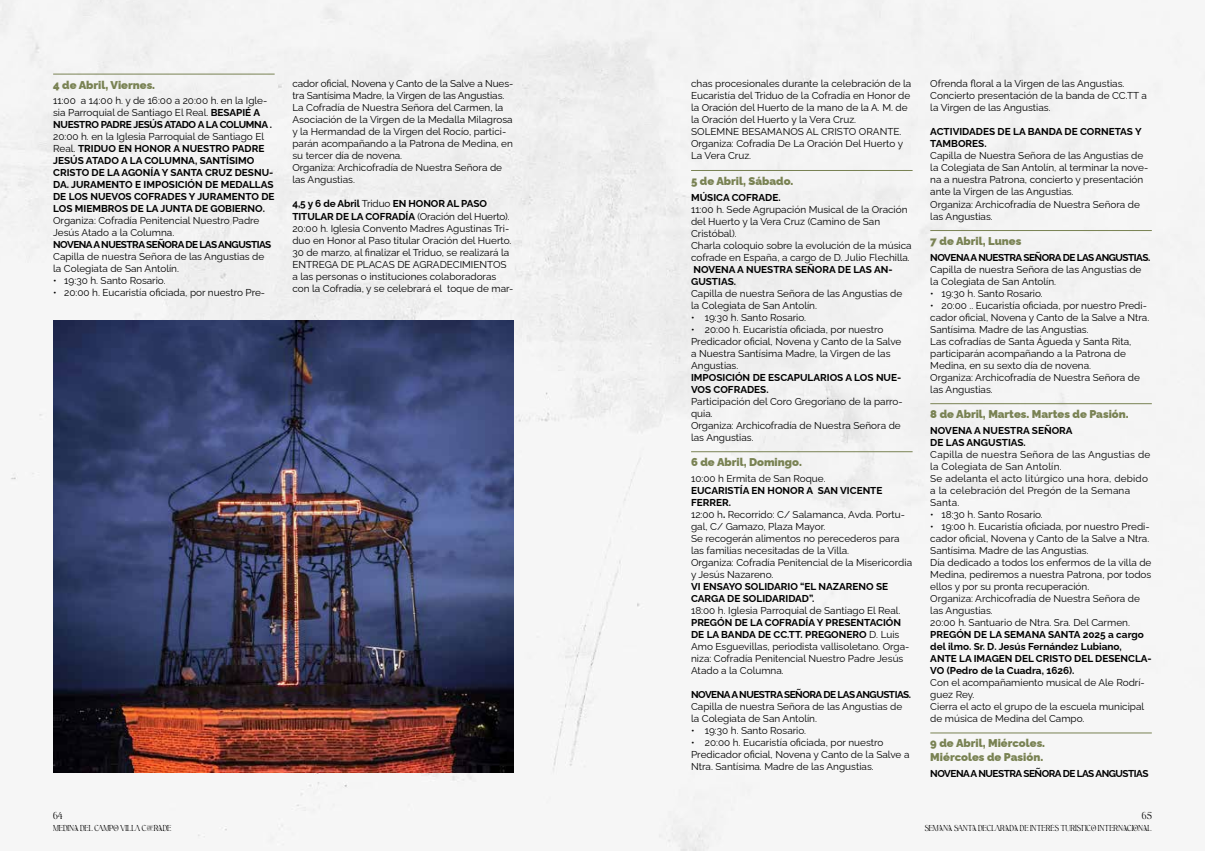
<style>
.page{position:relative;width:1205px;height:851px;background:#fff}
.page>*{position:absolute;margin:0;border:0;box-sizing:border-box;transform-origin:0 0}
.t1{font:900 11.25px/13.5px "Raleway";color:#798253}
.t2{font:10px/12px "Raleway";color:#000}
.t3{font:700 10px/12px "Raleway";color:#000}
.t4{font:10px/12px "Raleway";letter-spacing:.02em;color:#000}
.t5{font:700 10px "Raleway";letter-spacing:-.05em;color:#000}
.t6{font:8.75px "Aesthetic";color:#000}
.t7{font:7.5px "Aesthetic";color:#000}
.s1{font-weight:700}
.s2{font-weight:400}
</style>
<div class="page">
<div style="left:0;top:0;width:1205px;height:850px;background:#f5f5f5"></div>
<hr style="left:53px;top:74px;width:222px;height:1px;background:#798253">
<hr style="left:691px;top:170px;width:221px;height:1px;background:#798253">
<hr style="left:691px;top:451px;width:221px;height:1px;background:#798253">
<hr style="left:930px;top:230px;width:222px;height:1px;background:#798253">
<hr style="left:930px;top:403px;width:222px;height:1px;background:#798253">
<hr style="left:930px;top:732px;width:222px;height:1px;background:#798253">
<img style="left:53px;top:320px;width:461px;height:452px">
<p class="t1" style="left:53px;top:77px;width:104px">4 de Abril, Viernes.</p>
<p class="t2" style="left:53px;top:93px;width:220px">11:00 a 14:00 h. y de 16:00 a 20:00 h. en la Igle&shy;sia Parroquial de Santiago El Real. <span class="s1">BESAPIÉ A<br>NUESTRO PADRE JESÚS ATADO A LA COLUMNA .</span></p>
<p class="t3" style="left:53px;top:129px;width:223px"><span class="s2">20:00 h. en la Iglesia Parroquial de Santiago El Real.</span> TRIDUO EN HONOR A NUESTRO PADRE JESÚS ATADO A LA COLUMNA, SANTÍSIMO CRISTO DE LA AGONÍA Y SANTA CRUZ DESNU-DA. JURAMENTO E IMPOSICIÓN DE MEDALLAS DE LOS NUEVOS COFRADES Y JURAMENTO DE LOS MIEMBROS DE LA JUNTA DE GOBIERNO.</p>
<p class="t2" style="left:53px;top:213px;width:208px">Organiza: Cofradía Penitencial Nuestro Padre<br>Jesús Atado a la Columna.</p>
<p class="t5" style="left:53px;top:237px;width:220px">NOVENA A NUESTRA SEÑORA DE LAS ANGUSTIAS</p>
<p class="t2" style="left:53px;top:249px;width:213px">Capilla de nuestra Señora de las Angustias de la Colegiata de San Antolín.</p>
<p class="t2" style="left:53px;top:273px;width:114px">• 19:30 h. Santo Rosario.</p>
<p class="t2" style="left:53px;top:285px;width:213px">• 20:00 h. Eucaristía oficiada, por nuestro Pre-</p>
<p class="t2" style="left:292px;top:77px;width:222px">cador oficial, Novena y Canto de la Salve a Nues&shy;tra Santísima Madre, la Virgen de las Angustias.<br>La Cofradía de Nuestra Señora del Carmen, la Asociación de la Virgen de la Medalla Milagrosa y la Hermandad de la Virgen del Rocío, partici&shy;parán acompañando a la Patrona de Medina, en su tercer día de novena.<br>Organiza: Archicofradía de Nuestra Señora de las Angustias.</p>
<p class="t2" style="left:292px;top:197px;width:223px"><span class="s1">4,5 y 6 de Abril</span> Triduo <span class="s1">EN HONOR AL PASO TITULAR DE LA COFRADÍA</span> (Oración del Huerto).<br>20:00 h. Iglesia Convento Madres Agustinas Tri&shy;duo en Honor al Paso titular Oración del Huerto.<br>30 de marzo, al finalizar el Triduo, se realizará la ENTREGA DE PLACAS DE AGRADECIMIENTOS a las personas o instituciones colaboradoras con la Cofradía, y se celebrará el toque de mar-</p>
<p class="t2" style="left:691px;top:77px;width:222px">chas procesionales durante la celebración de la Eucaristía del Triduo de la Cofradía en Honor de la Oración del Huerto de la mano de la A. M. de la Oración del Huerto y la Vera Cruz.<br>SOLEMNE BESAMANOS AL CRISTO ORANTE.<br>Organiza: Cofradía De La Oración Del Huerto y La Vera Cruz.</p>
<p class="t1" style="left:691px;top:173px;width:104px">5 de Abril, Sábado.</p>
<p class="t3" style="left:691px;top:190px;width:91px">MÚSICA COFRADE.</p>
<p class="t2" style="left:691px;top:202px;width:222px">11:00 h. Sede Agrupación Musical de la Oración del Huerto y la Vera Cruz (Camino de San Cristóbal).<br>Charla coloquio sobre la evolución de la música cofrade en España, a cargo de D. Julio Flechilla.</p>
<p class="t3" style="left:691px;top:262px;width:203px">NOVENA A NUESTRA SEÑORA DE LAS AN-<br>GUSTIAS.</p>
<p class="t2" style="left:691px;top:286px;width:213px">Capilla de nuestra Señora de las Angustias de la Colegiata de San Antolín.</p>
<p class="t2" style="left:691px;top:310px;width:116px">• 19:30 h. Santo Rosario.</p>
<p class="t2" style="left:691px;top:322px;width:212px">• 20:00 h. Eucaristía oficiada, por nuestro Predicador oficial, Novena y Canto de la Salve a Nuestra Santísima Madre, la Virgen de las Angustias.</p>
<p class="t3" style="left:691px;top:370px;width:212px">IMPOSICIÓN DE ESCAPULARIOS A LOS NUE-<br>VOS COFRADES.</p>
<p class="t2" style="left:691px;top:394px;width:213px">Participación del Coro Gregoriano de la parro&shy;quia.<br>Organiza: Archicofradía de Nuestra Señora de las Angustias.</p>
<p class="t1" style="left:691px;top:454px;width:112px">6 de Abril, Domingo.</p>
<p class="t2" style="left:691px;top:471px;width:136px">10:00 h Ermita de San Roque.</p>
<p class="t2" style="left:691px;top:483px;width:222px"><span class="s1">EUCARISTÍA EN HONOR A SAN VICENTE FERRER.<br></span>12:00 h<span class="s1">.</span> Recorrido: C/ Salamanca, Avda. Portu&shy;gal, C/ Gamazo, Plaza Mayor.<br>Se recogerán alimentos no perecederos para las familias necesitadas de la Villa.<br>Organiza: Cofradía Penitencial de la Misericordia y Jesús Nazareno.</p>
<p class="t3" style="left:691px;top:579px;width:199px">VI ENSAYO SOLIDARIO “EL NAZARENO SE<br>CARGA DE SOLIDARIDAD”.</p>
<p class="t2" style="left:691px;top:603px;width:211px">18:00 h. Iglesia Parroquial de Santiago El Real.</p>
<p class="t2" style="left:691px;top:615px;width:220px"><span class="s1">PREGÓN DE LA COFRADÍA Y PRESENTACIÓN DE LA BANDA DE CC.TT. PREGONERO</span> D. Luis Amo Esguevillas, periodista vallisoletano. Orga&shy;niza: Cofradía Penitencial Nuestro Padre Jesús Atado a la Columna.</p>
<p class="t5" style="left:691px;top:686px;width:221px">NOVENA A NUESTRA SEÑORA DE LAS ANGUSTIAS.</p>
<p class="t2" style="left:691px;top:699px;width:213px">Capilla de nuestra Señora de las Angustias de la Colegiata de San Antolín.</p>
<p class="t2" style="left:691px;top:723px;width:116px">• 19:30 h. Santo Rosario.</p>
<p class="t2" style="left:691px;top:735px;width:220px">• 20:00 h. Eucaristía oficiada, por nuestro<br>Predicador oficial, Novena y Canto de la Salve a<br>Ntra. Santísima. Madre de las Angustias.</p>
<p class="t2" style="left:930px;top:77px;width:218px">Ofrenda floral a la Virgen de las Angustias.<br>Concierto presentación de la banda de CC.TT a la Virgen de las Angustias.</p>
<p class="t3" style="left:930px;top:125px;width:213px">ACTIVIDADES DE LA BANDA DE CORNETAS Y<br>TAMBORES.</p>
<p class="t2" style="left:930px;top:149px;width:219px">Capilla de Nuestra Señora de las Angustias de la Colegiata de San Antolín, al terminar la nove&shy;na a nuestra Patrona, concierto y presentación ante la Virgen de las Angustias.<br>Organiza: Archicofradía de Nuestra Señora de las Angustias.</p>
<p class="t1" style="left:930px;top:233px;width:93px">7 de Abril, Lunes</p>
<p class="t5" style="left:930px;top:249px;width:221px">NOVENA A NUESTRA SEÑORA DE LAS ANGUSTIAS.</p>
<p class="t2" style="left:930px;top:262px;width:213px">Capilla de nuestra Señora de las Angustias de la Colegiata de San Antolín.</p>
<p class="t2" style="left:930px;top:286px;width:114px">• 19:30 h. Santo Rosario.</p>
<p class="t2" style="left:930px;top:298px;width:220px">• 20:00 .. Eucaristía oficiada, por nuestro Predi&shy;cador oficial, Novena y Canto de la Salve a Ntra.<br>Santísima. Madre de las Angustias.<br>Las cofradías de Santa Águeda y Santa Rita, participarán acompañando a la Patrona de Medina, en su sexto día de novena.<br>Organiza: Archicofradía de Nuestra Señora de las Angustias.</p>
<p class="t1" style="left:930px;top:406px;width:200px">8 de Abril, Martes. Martes de Pasión.</p>
<p class="t3" style="left:930px;top:423px;width:144px">NOVENA A NUESTRA SEÑORA<br>DE LAS ANGUSTIAS.</p>
<p class="t4" style="left:930px;top:447px;width:221px">Capilla de nuestra Señora de las Angustias de la Colegiata de San Antolín.<br>Se adelanta el acto litúrgico una hora, debido a la celebración del Pregón de la Semana Santa.</p>
<p class="t2" style="left:930px;top:507px;width:114px">• 18:30 h. Santo Rosario.</p>
<p class="t2" style="left:930px;top:519px;width:223px">• 19:00 h. Eucaristía oficiada, por nuestro Predi&shy;cador oficial, Novena y Canto de la Salve a Ntra.<br>Santísima. Madre de las Angustias.<br>Día dedicado a todos los enfermos de la villa de Medina, pediremos a nuestra Patrona, por todos ellos y por su pronta recuperación.<br>Organiza: Archicofradía de Nuestra Señora de las Angustias.<br>20:00 h. Santuario de Ntra. Sra. Del Carmen.</p>
<p class="t3" style="left:930px;top:627px;width:223px">PREGÓN DE LA SEMANA SANTA 2025 a cargo del ilmo. Sr. D. Jesús Fernández Lubiano,<br>ANTE LA IMAGEN DEL CRISTO DEL DESENCLA-VO (Pedro de la Cuadra, 1626).</p>
<p class="t2" style="left:930px;top:675px;width:216px">Con el acompañamiento musical de Ale Rodrí&shy;guez Rey.<br>Cierra el acto el grupo de la escuela municipal de música de Medina del Campo.</p>
<p class="t1" style="left:930px;top:735px;width:116px">9 de Abril, Miércoles.<br>Miércoles de Pasión.</p>
<p class="t5" style="left:930px;top:764px;width:220px">NOVENA A NUESTRA SEÑORA DE LAS ANGUSTIAS</p>
<p class="t6" style="left:53px;top:810px;width:11px">64</p>
<p class="t6" style="left:1142px;top:810px;width:11px">65</p>
<p class="t7" style="left:53px;top:824px;width:120px">MEDINA DEL CAMPO VILLA COFRADE</p>
<p class="t7" style="left:924px;top:824px;width:229px">SEMANA SANTA DECLARADA DE INTERÉS TURÍSTICO INTERNACIONAL</p>
</div>
